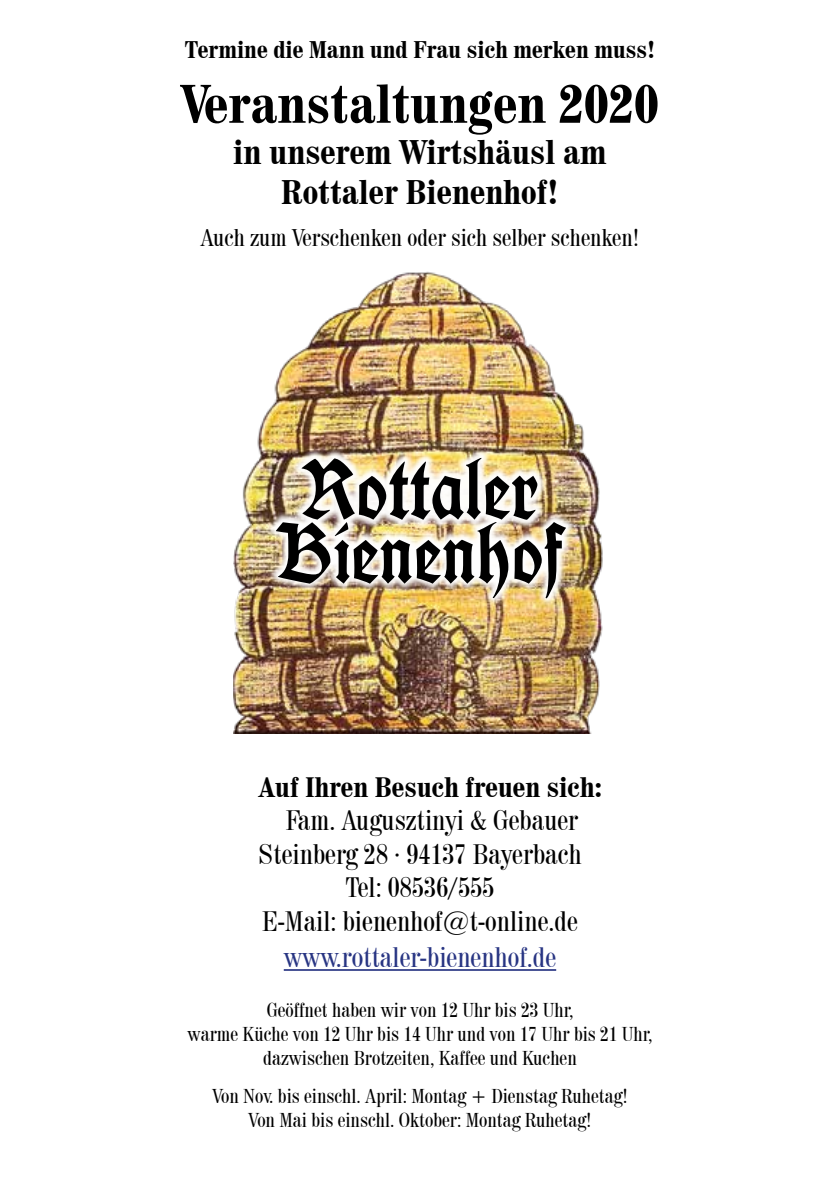
<style>
.page{position:relative;width:840px;height:1191px;background:#fff}
.page>*{position:absolute;margin:0;border:0;box-sizing:border-box;transform-origin:0 0}
.t1{font:700 condensed 54px "Century 725 BT";color:#000}
.t2{font:700 condensed 34px/40.8px "Century 725 BT";color:#000;text-align:center}
.t3{font:condensed 28px "Century 725 BT";color:#000}
.t4{font:700 condensed 28px "Century 725 BT";color:#000}
.t5{font:condensed 28px "Century 725 BT";color:#283583}
.t6{font:condensed 24px "Century 725 BT";color:#000}
.t7{font:700 condensed 24px "Century 725 BT";color:#000}
.t8{font:condensed 20px/24px "Century 725 BT";color:#000;text-align:center}
.s1{font-family:"Helvetica Neue LT Pro";font-weight:100;font-stretch:expanded}
</style>
<div class="page">
<hr style="left:283px;top:969px;width:273px;height:1px;background:#283583">
<img style="left:233px;top:271px;width:370px;height:462px">
<img style="left:265px;top:511px;width:311px;height:96px">
<div style="left:291px;top:447px;width:256px;height:83px;background:#fff;opacity:.97"></div>
<img style="left:276px;top:458px;width:290px;height:140px">
<p class="t7" style="left:184px;top:35px;width:472px">Termine die Mann und Frau sich merken muss!</p>
<h1 class="t1" style="left:181px;top:71px;width:479px">Veranstaltungen 2020</h1>
<h2 class="t2" style="left:233px;top:131px;width:374px">in unserem Wirtshäusl am<br>Rottaler Bienenhof!</h2>
<p class="t6" style="left:200px;top:223px;width:440px">Auch zum Verschenken oder sich selber schenken!</p>
<h3 class="t4" style="left:258px;top:770px;width:345px">Auf Ihren Besuch freuen sich:</h3>
<h3 class="t3" style="left:286px;top:803px;width:294px">Fam. Augusztinyi &amp; Gebauer</h3>
<h3 class="t3" style="left:258px;top:837px;width:325px">Steinberg 28 <span class="s1">·</span> 94137 Bayerbach</h3>
<h3 class="t3" style="left:345px;top:870px;width:150px">Tel: 08536/555</h3>
<h3 class="t3" style="left:262px;top:904px;width:317px">E-Mail: bienenhof@t-online.de</h3>
<h3 class="t5" style="left:283px;top:940px;width:274px">www.rottaler-bienenhof.de</h3>
<p class="t8" style="left:187px;top:997px;width:466px">Geöffnet haben wir von 12 Uhr bis 23 Uhr,<br>warme Küche von 12 Uhr bis 14 Uhr und von 17 Uhr bis 21 Uhr, dazwischen Brotzeiten, Kaffee und Kuchen</p>
<p class="t8" style="left:212px;top:1083px;width:417px">Von Nov. bis einschl. April: Montag + Dienstag Ruhetag!<br>Von Mai bis einschl. Oktober: Montag Ruhetag!</p>
</div>
